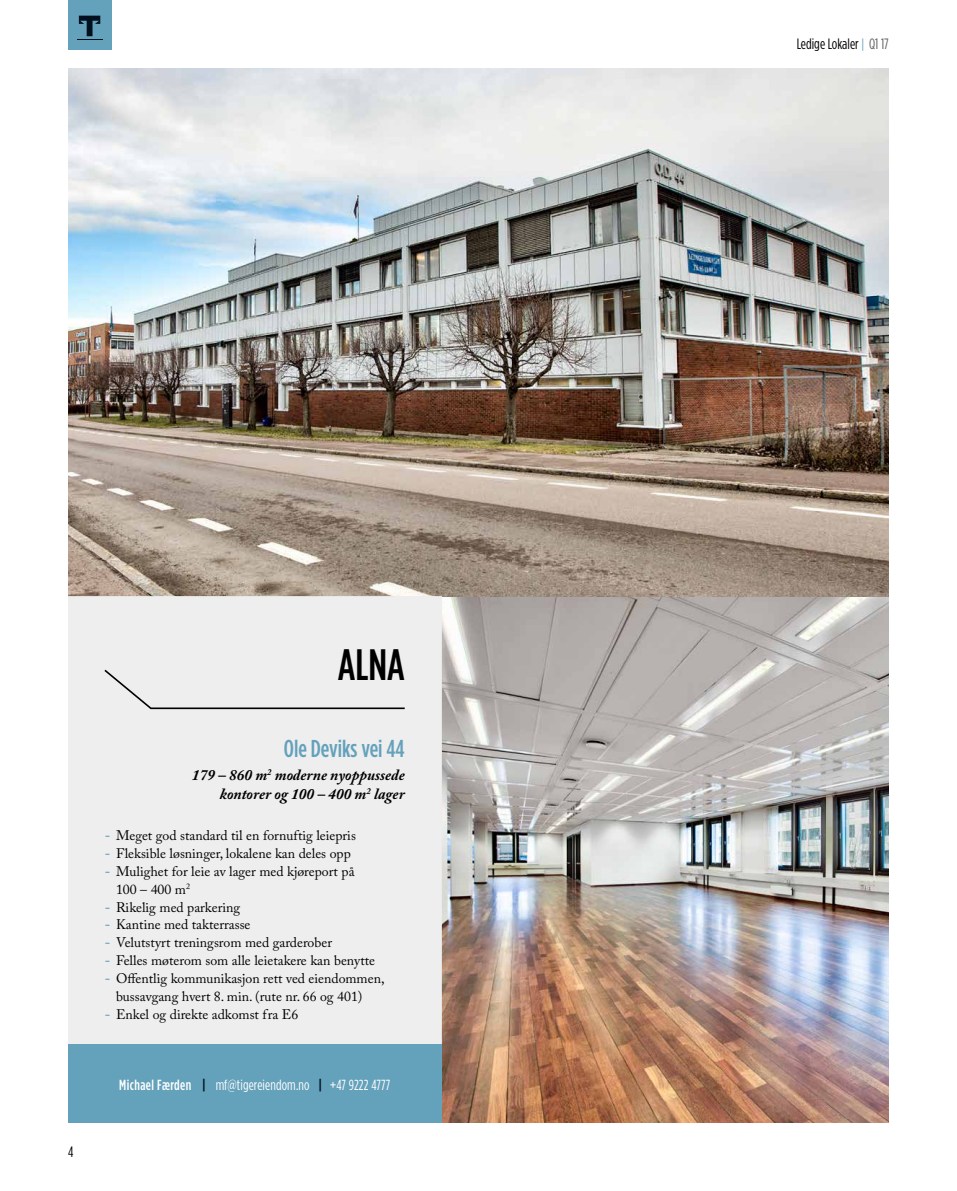
<style>
.page{position:relative;width:957px;height:1191px;background:#fff}
.page>*{position:absolute;margin:0;border:0;box-sizing:border-box;transform-origin:0 0}
.t1{font:500 condensed 43.95px "Gotham HTF";color:#000}
.t2{font:500 condensed 24.45px "Gotham HTF";color:#64a1bb}
.t3{font:italic 700 15.45px/18.6px "Adobe Caslon Pro";color:#000;text-align:right}
.t4{font:condensed 15px "Gotham HTF";color:#000}
.t5{font:condensed 14.7px "Gotham HTF";letter-spacing:.01em;color:#fff}
.t6{font:13.8px/17.9px "Adobe Caslon Pro";color:#000}
.s1{font-weight:700;color:#64a1bb}
.s2{font-weight:500}
.s3{font-weight:700;color:#00101e}
.s4{font-family:"Nexa";font-weight:300;font-stretch:normal;color:#64a1bb}
.s5{color:#626467}
</style>
<div class="page">
<div style="left:68px;top:0;width:43px;height:49px;background:#64a1bb"></div>
<svg style="left:77px;top:16px;width:25px;height:24px"></svg>
<img style="left:441px;top:596px;width:448px;height:527px">
<img style="left:68px;top:68px;width:821px;height:528px">
<div style="left:68px;top:596px;width:373px;height:450px;background:#ededed"></div>
<svg style="left:104px;top:669px;width:301px;height:41px"></svg>
<div style="left:68px;top:1044px;width:373px;height:79px;background:#64a1bb"></div>
<p class="t4" style="left:68px;top:1143px;width:7px">4</p>
<h1 class="t1" style="left:338px;top:640px;width:68px">ALNA</h1>
<h2 class="t2" style="left:284px;top:735px;width:122px">Ole Deviks vei 44</h2>
<p class="t3" style="left:192px;top:766px;width:214px">179 – 860 m<sup>2</sup> moderne nyoppussede kontorer og 100 – 400 m<sup>2</sup> lager</p>
<p class="t6" style="left:105px;top:826px;width:252px"><span class="s1">-</span> Meget god standard til en fornuftig leiepris</p>
<p class="t6" style="left:105px;top:844px;width:247px"><span class="s1">-</span> Fleksible løsninger, lokalene kan deles opp</p>
<p class="t6" style="left:116px;top:862px;width:240px;text-indent:-11px"><span class="s1">-</span> Mulighet for leie av lager med kjøreport på<br>100 – 400 m<sup>2</sup></p>
<p class="t6" style="left:105px;top:898px;width:137px"><span class="s1">-</span> Rikelig med parkering</p>
<p class="t6" style="left:105px;top:915px;width:147px"><span class="s1">-</span> Kantine med takterrasse</p>
<p class="t6" style="left:105px;top:933px;width:229px"><span class="s1">-</span> Velutstyrt treningsrom med garderober</p>
<p class="t6" style="left:105px;top:951px;width:272px"><span class="s1">-</span> Felles møterom som alle leietakere kan benytte</p>
<p class="t6" style="left:116px;top:969px;width:270px;text-indent:-11px"><span class="s1">-</span> Offentlig kommunikasjon rett ved eiendommen, bussavgang hvert 8. min. (rute nr. 66 og 401)</p>
<p class="t6" style="left:105px;top:1005px;width:195px"><span class="s1">-</span> Enkel og direkte adkomst fra E6</p>
<p class="t5" style="left:119px;top:1076px;width:273px"><span class="s2">Michael Færden</span> <span class="s3">|</span> mf@tigereiendom.no <span class="s3">|</span> +47 9222 4777</p>
<p class="t4" style="left:796px;top:36px;width:94px">Ledige Lokaler <span class="s4">|</span> <span class="s5">Q1 17</span></p>
</div>
